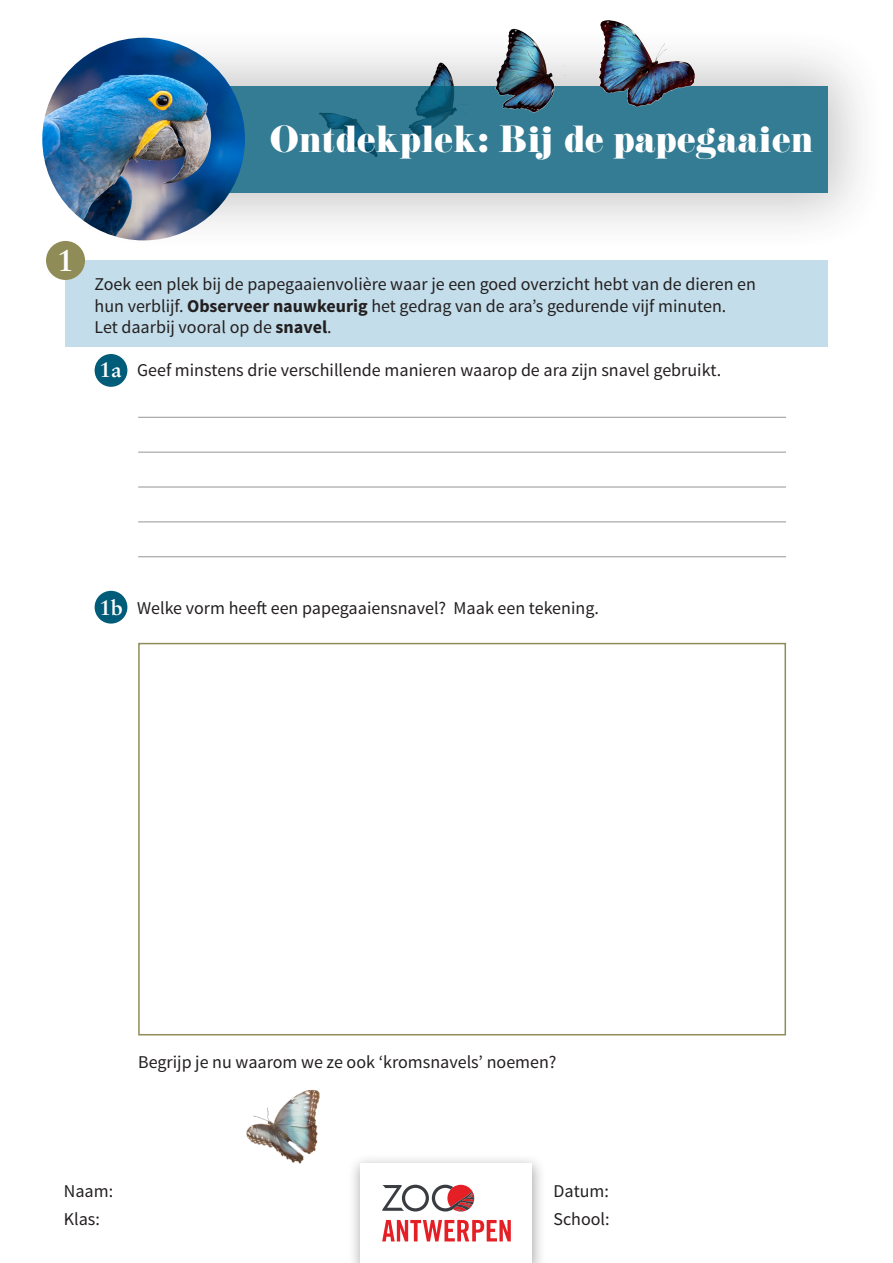
<style>
.page{position:relative;width:893px;height:1263px;background:#fff}
.page>*{position:absolute;margin:0;border:0;box-sizing:border-box;transform-origin:0 0}
.t1{font:33px "Eloquent JF Regular Pro";letter-spacing:.02em;color:#fff}
.t2{font:700 30.15px "Sabon LT";color:#fff}
.t3{font:700 21px "Sabon LT";color:#fff}
.t4{font:18px/28.5px "Source Sans Pro";color:#231f20}
.s1{font-weight:700}
</style>
<div class="page">
<div style="left:347px;top:1154px;width:199px;height:109px;background:#231f20;opacity:.37"></div>
<div style="left:361px;top:1163px;width:171px;height:100px;background:#fff"></div>
<svg style="left:382px;top:1220px;width:129px;height:21px"></svg>
<svg style="left:382px;top:1185px;width:92px;height:26px"></svg>
<img style="left:246px;top:1090px;width:104px;height:84px">
<div style="left:61px;top:23px;width:830px;height:232px;background:#231f20;opacity:.32"></div>
<svg style="left:230px;top:86px;width:598px;height:106px;background:#307990"></svg>
<img style="left:455px;top:20px;width:282px;height:181px">
<img style="left:42px;top:38px;width:203px;height:202px;border-radius:101px">
<div style="left:65px;top:260px;width:763px;height:87px;background:#c3ddea"></div>
<hr style="left:138px;top:417px;width:648px;height:1px;background:#939598">
<hr style="left:138px;top:452px;width:648px;height:1px;background:#939598">
<hr style="left:138px;top:487px;width:648px;height:1px;background:#939598">
<hr style="left:138px;top:521px;width:648px;height:1px;background:#939598">
<hr style="left:138px;top:556px;width:648px;height:1px;background:#939598">
<div style="left:95px;top:354px;width:32px;height:33px;background:#015c79;border-radius:50%"></div>
<div style="left:95px;top:591px;width:32px;height:33px;background:#015c79;border-radius:50%"></div>
<div style="left:46px;top:241px;width:39px;height:39px;background:#908c57;border-radius:50%"></div>
<div style="left:138px;top:643px;width:648px;height:392px;border:2px solid #908c57"></div>
<h1 class="t1" style="left:270px;top:121px;width:545px">Ontdekplek: Bij de papegaaien</h1>
<p class="t2" style="left:57px;top:241px;width:18px">1</p>
<p class="t4" style="left:95px;top:273px;width:663px;line-height:21.6px">Zoek een plek bij de papegaaienvolière waar je een goed overzicht hebt van de dieren en hun verblijf. <span class="s1">Observeer nauwkeurig</span> het gedrag van de ara’s gedurende vijf minuten.</p>
<p class="t4" style="left:95px;top:313px;width:239px">Let daarbij vooral op de <span class="s1">snavel</span>.</p>
<p class="t4" style="left:137px;top:356px;width:586px">Geef minstens drie verschillende manieren waarop de ara zijn snavel gebruikt.</p>
<p class="t3" style="left:100px;top:357px;width:24px">1a</p>
<p class="t3" style="left:99px;top:595px;width:25px">1b</p>
<p class="t4" style="left:137px;top:594px;width:463px">Welke vorm heeft een papegaaiensnavel? Maak een tekening.</p>
<p class="t4" style="left:138px;top:1048px;width:420px">Begrijp je nu waarom we ze ook ‘kromsnavels’ noemen?</p>
<p class="t4" style="left:64px;top:1177px;width:51px">Naam:<br>Klas:</p>
<p class="t4" style="left:554px;top:1177px;width:58px">Datum:<br>School:</p>
</div>
